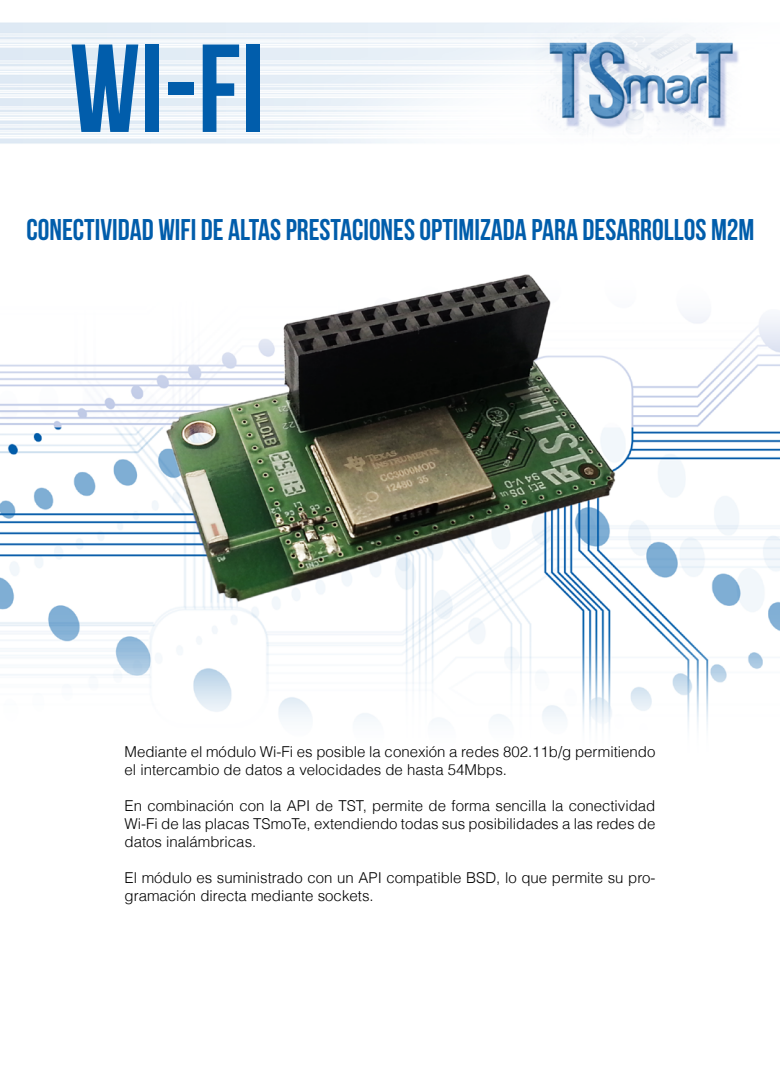
<style>
.page{position:relative;width:780px;height:1088px;background:#fff}
.page>*{position:absolute;margin:0;border:0;box-sizing:border-box;transform-origin:0 0}
.t1{font:124.88px "Bebas Neue";color:#015dab}
.t2{font:30px "Bebas Neue";color:#015dab}
.t3{font:300 15px/18px "Helvetica LT";color:#000}
</style>
<div class="page">
<img style="left:0;top:22px;width:780px;height:708px">
<h1 class="t1" style="left:70px;top:20px;width:196px">WI-FI</h1>
<h2 class="t2" style="left:26px;top:213px;width:729px">CONECTIVIDAD WIFI DE ALTAS PRESTACIONES OPTIMIZADA PARA DESARROLLOS M2M</h2>
<p class="t3" style="left:124px;top:742px;width:532px">Mediante el módulo Wi-Fi es posible la conexión a redes 802.11b/g permitiendo el intercambio de datos a velocidades de hasta 54Mbps.</p>
<p class="t3" style="left:124px;top:796px;width:532px;text-align:justify">En combinación con la API de TST, permite de forma sencilla la conectividad Wi-Fi de las placas TSmoTe, extendiendo todas sus posibilidades a las redes de datos inalámbricas.</p>
<p class="t3" style="left:124px;top:869px;width:532px">El módulo es suministrado con un API compatible BSD, lo que permite su pro&shy;gramación directa mediante sockets.</p>
</div>
